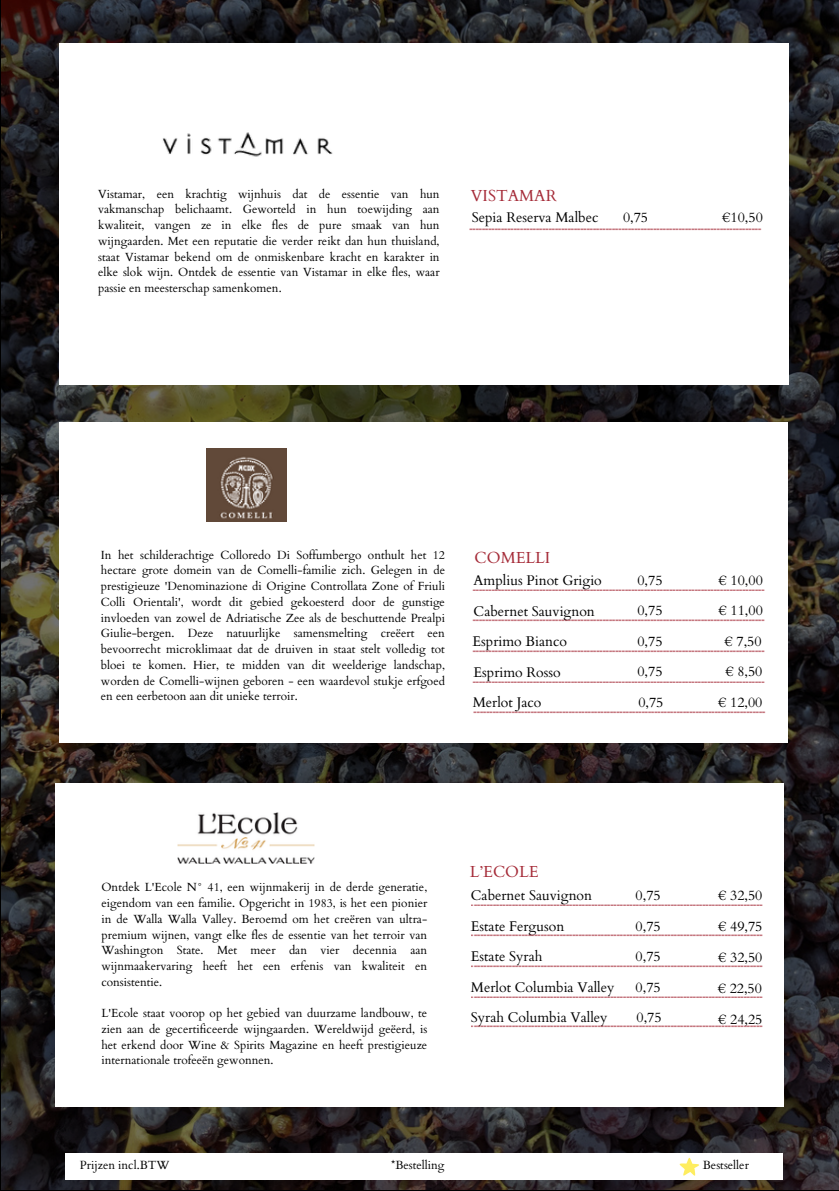
<style>
.page{position:relative;width:839px;height:1191px;background:#fff}
.page>*{position:absolute;margin:0;border:0;box-sizing:border-box;transform-origin:0 0}
.t1{font:16px "Cardo";color:#a52b38}
.t2{font:14px "Cardo";color:#000}
.t3{font:11.8px/15.8px "Cardo";color:#000;text-align:justify}
.t4{font:800 10px "Open Sans";color:#a52b38}
</style>
<div class="page">
<img style="left:2px;top:0;width:836px;height:1189px">
<div style="left:55px;top:784px;width:729px;height:323px;background:#fff"></div>
<img style="left:178px;top:812px;width:136px;height:51px">
<div style="left:60px;top:422px;width:728px;height:321px;background:#fff"></div>
<img style="left:206px;top:448px;width:80px;height:74px">
<div style="left:60px;top:44px;width:728px;height:341px;background:#fff"></div>
<img style="left:162px;top:132px;width:171px;height:25px">
<div style="left:65px;top:1153px;width:717px;height:26px;background:#fff"></div>
<svg style="left:679px;top:1158px;width:20px;height:18px"></svg>
<h2 class="t3" style="left:98px;top:186px;width:343px">Vistamar, een krachtig wijnhuis dat de essentie van hun vakmanschap belichaamt. Geworteld in hun toewijding aan kwaliteit, vangen ze in elke fles de pure smaak van hun wijngaarden. Met een reputatie die verder reikt dan hun thuisland, staat Vistamar bekend om de onmiskenbare kracht en karakter in elke slok wijn. Ontdek de essentie van Vistamar in elke fles, waar passie en meesterschap samenkomen.</h2>
<h2 class="t1" style="left:471px;top:185px;width:87px">VISTAMAR</h2>
<h1 class="t2" style="left:472px;top:208px;width:128px">Sepia Reserva Malbec</h1>
<p class="t4" style="left:469px;top:221px;width:293px">--------------------------------------------------------------------------------------------</p>
<h2 class="t2" style="left:623px;top:208px;width:27px">0,75</h2>
<h2 class="t2" style="left:722px;top:208px;width:42px">€10,50</h2>
<p class="t3" style="left:101px;top:547px;width:345px">In het schilderachtige Colloredo Di Soffumbergo onthult het 12 hectare grote domein van de Comelli-familie zich. Gelegen in de prestigieuze 'Denominazione di Origine Controllata Zone of Friuli Colli Orientali', wordt dit gebied gekoesterd door de gunstige invloeden van zowel de Adriatische Zee als de beschuttende Prealpi Giulie-bergen. Deze natuurlijke samensmelting creëert een bevoorrecht microklimaat dat de druiven in staat stelt volledig tot bloei te komen. Hier, te midden van dit weelderige landschap, worden de Comelli-wijnen geboren - een waardevol stukje erfgoed en een eerbetoon aan dit unieke terroir.</p>
<h2 class="t1" style="left:474px;top:547px;width:77px">COMELLI</h2>
<p class="t2" style="left:473px;top:571px;width:130px">Amplius Pinot Grigio</p>
<p class="t4" style="left:472px;top:582px;width:293px">--------------------------------------------------------------------------------------------</p>
<p class="t2" style="left:473px;top:602px;width:123px">Cabernet Sauvignon</p>
<p class="t4" style="left:472px;top:612px;width:293px">--------------------------------------------------------------------------------------------</p>
<p class="t2" style="left:472px;top:632px;width:96px">Esprimo Bianco</p>
<p class="t4" style="left:472px;top:643px;width:293px">--------------------------------------------------------------------------------------------</p>
<h1 class="t2" style="left:473px;top:663px;width:89px">Esprimo Rosso</h1>
<p class="t4" style="left:472px;top:674px;width:293px">--------------------------------------------------------------------------------------------</p>
<h2 class="t2" style="left:472px;top:693px;width:70px">Merlot Jaco</h2>
<p class="t4" style="left:473px;top:705px;width:293px">--------------------------------------------------------------------------------------------</p>
<h2 class="t2" style="left:637px;top:571px;width:27px">0,75</h2>
<h2 class="t2" style="left:637px;top:602px;width:27px">0,75</h2>
<p class="t2" style="left:637px;top:632px;width:27px">0,75</p>
<h2 class="t2" style="left:637px;top:663px;width:27px">0,75</h2>
<h2 class="t2" style="left:638px;top:693px;width:27px">0,75</h2>
<p class="t2" style="left:718px;top:571px;width:46px">€ 10,00</p>
<h2 class="t2" style="left:718px;top:602px;width:46px">€ 11,00</h2>
<h2 class="t2" style="left:724px;top:632px;width:39px">€ 7,50</h2>
<h2 class="t2" style="left:725px;top:663px;width:39px">€ 8,50</h2>
<h2 class="t2" style="left:718px;top:693px;width:46px">€ 12,00</h2>
<h2 class="t3" style="left:101px;top:880px;width:327px">Ontdek L'Ecole N° 41, een wijnmakerij in de derde generatie, eigendom van een familie. Opgericht in 1983, is het een pionier in de Walla Walla Valley. Beroemd om het creëren van ultra&shy;premium wijnen, vangt elke fles de essentie van het terroir van Washington State. Met meer dan vier decennia aan wijnmaakervaring heeft het een erfenis van kwaliteit en consistentie.</h2>
<h2 class="t3" style="left:101px;top:1006px;width:327px">L'Ecole staat voorop op het gebied van duurzame landbouw, te zien aan de gecertificeerde wijngaarden. Wereldwijd geëerd, is het erkend door Wine &amp; Spirits Magazine en heeft prestigieuze internationale trofeeën gewonnen.</h2>
<p class="t1" style="left:470px;top:861px;width:70px">L’ECOLE</p>
<h2 class="t2" style="left:471px;top:886px;width:123px">Cabernet Sauvignon</h2>
<p class="t4" style="left:471px;top:897px;width:293px">--------------------------------------------------------------------------------------------</p>
<p class="t2" style="left:471px;top:917px;width:95px">Estate Ferguson</p>
<p class="t4" style="left:471px;top:928px;width:293px">--------------------------------------------------------------------------------------------</p>
<h2 class="t2" style="left:471px;top:947px;width:73px">Estate Syrah</h2>
<p class="t4" style="left:471px;top:958px;width:293px">--------------------------------------------------------------------------------------------</p>
<h2 class="t2" style="left:471px;top:978px;width:145px">Merlot Columbia Valley</h2>
<p class="t4" style="left:471px;top:989px;width:293px">--------------------------------------------------------------------------------------------</p>
<h2 class="t2" style="left:471px;top:1009px;width:138px">Syrah Columbia Valley</h2>
<p class="t4" style="left:471px;top:1019px;width:293px">--------------------------------------------------------------------------------------------</p>
<p class="t2" style="left:635px;top:886px;width:27px">0,75</p>
<p class="t2" style="left:635px;top:917px;width:27px">0,75</p>
<p class="t2" style="left:635px;top:947px;width:27px">0,75</p>
<p class="t2" style="left:635px;top:978px;width:27px">0,75</p>
<p class="t2" style="left:636px;top:1009px;width:27px">0,75</p>
<h2 class="t2" style="left:718px;top:886px;width:46px">€ 32,50</h2>
<h1 class="t2" style="left:718px;top:917px;width:46px">€ 49,75</h1>
<h2 class="t2" style="left:718px;top:949px;width:46px">€ 32,50</h2>
<h2 class="t2" style="left:717px;top:979px;width:46px">€ 22,50</h2>
<p class="t2" style="left:718px;top:1010px;width:46px">€ 24,25</p>
<h2 class="t3" style="left:80px;top:1158px;width:91px">Prijzen incl.BTW</h2>
<h2 class="t3" style="left:391px;top:1158px;width:55px">*Bestelling</h2>
<h2 class="t3" style="left:703px;top:1158px;width:47px">Bestseller</h2>
</div>
